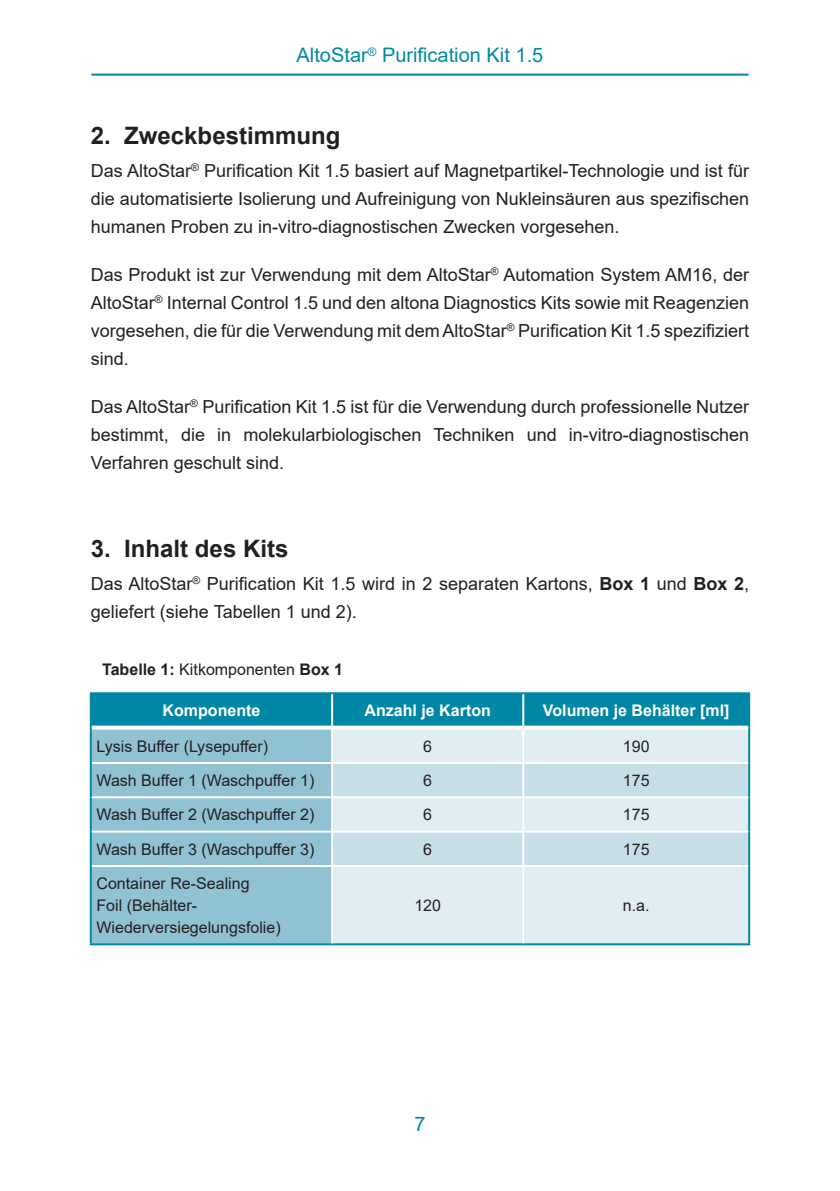
<style>
.page{position:relative;width:840px;height:1191px;background:#fff}
.page>*{position:absolute;margin:0;border:0;box-sizing:border-box;transform-origin:0 0}
.Level_1{font:700 24px "Arial";color:#231f20}
.Seitenkopf{font:20px "Arial";color:#0087a6}
.Mengentext{font:18px/28px "Arial";color:#231f20;text-align:justify}
.Mengentext_links{font:16px/22px "Arial";color:#231f20}
.Kopfzeile{font:700 16px "Arial";color:#fff}
.Titel{font:16px "Arial";color:#231f20}
.Mengentext_zentriert{font:16px "Arial";color:#231f20}
.Kopfzeile_zentriert{font:700 16px "Arial";color:#fff}
.s1{font-weight:700}
</style>
<div class="page">
<hr style="left:91px;top:74px;width:657px;height:2px;background:#0087a6">
<svg style="left:92px;top:694px;width:655px;height:68px;background:#65b3c8"></svg>
<div style="left:92px;top:764px;width:239px;height:179px;background:#91c2d4"></div>
<div style="left:333px;top:764px;width:414px;height:32px;background:#c6dee8"></div>
<svg style="left:333px;top:798px;width:414px;height:145px;background:#dae9f0"></svg>
<hr style="left:90px;top:727px;width:2px;height:36px;background:#0087a6">
<hr style="left:90px;top:763px;width:2px;height:34px;background:#0087a6">
<hr style="left:90px;top:797px;width:2px;height:34px;background:#0087a6">
<hr style="left:90px;top:831px;width:2px;height:35px;background:#0087a6">
<hr style="left:90px;top:866px;width:2px;height:77px;background:#0087a6">
<hr style="left:90px;top:943px;width:242px;height:2px;background:#0087a6">
<hr style="left:332px;top:943px;width:191px;height:2px;background:#0087a6">
<hr style="left:523px;top:943px;width:226px;height:2px;background:#0087a6">
<hr style="left:90px;top:692px;width:242px;height:2px;background:#0087a6">
<hr style="left:90px;top:694px;width:2px;height:33px;background:#0087a6">
<svg style="left:92px;top:725px;width:240px;height:4px"></svg>
<hr style="left:332px;top:692px;width:191px;height:2px;background:#0087a6">
<hr style="left:331px;top:694px;width:2px;height:31px;background:#fff">
<svg style="left:332px;top:725px;width:191px;height:4px"></svg>
<hr style="left:523px;top:692px;width:226px;height:2px;background:#0087a6">
<hr style="left:747px;top:694px;width:2px;height:33px;background:#0087a6">
<hr style="left:747px;top:727px;width:2px;height:36px;background:#0087a6">
<hr style="left:747px;top:763px;width:2px;height:34px;background:#0087a6">
<hr style="left:747px;top:797px;width:2px;height:34px;background:#0087a6">
<hr style="left:747px;top:831px;width:2px;height:35px;background:#0087a6">
<hr style="left:747px;top:866px;width:2px;height:77px;background:#0087a6">
<hr style="left:522px;top:694px;width:2px;height:31px;background:#fff">
<hr style="left:331px;top:729px;width:2px;height:33px;background:#fff">
<hr style="left:522px;top:729px;width:2px;height:33px;background:#fff">
<hr style="left:522px;top:764px;width:2px;height:32px;background:#fff">
<hr style="left:92px;top:796px;width:240px;height:2px;background:#fff">
<hr style="left:522px;top:798px;width:2px;height:32px;background:#fff">
<hr style="left:92px;top:830px;width:240px;height:2px;background:#fff">
<hr style="left:332px;top:830px;width:191px;height:2px;background:#fff">
<hr style="left:523px;top:830px;width:224px;height:2px;background:#fff">
<hr style="left:522px;top:832px;width:2px;height:33px;background:#fff">
<hr style="left:92px;top:865px;width:240px;height:2px;background:#fff">
<hr style="left:332px;top:865px;width:191px;height:2px;background:#fff">
<hr style="left:523px;top:865px;width:224px;height:2px;background:#fff">
<hr style="left:522px;top:867px;width:2px;height:76px;background:#fff">
<svg style="left:523px;top:725px;width:224px;height:4px"></svg>
<p class="Seitenkopf" style="left:296px;top:41px;width:248px">AltoStar<sup>®</sup> Purification Kit 1.5</p>
<p class="Level_1" style="left:91px;top:118px;width:251px">2. Zweckbestimmung</p>
<p class="Mengentext" style="left:91px;top:157px;width:659px">Das AltoStar<sup>®</sup> Purification Kit 1.5 basiert auf Magnetpartikel-Technologie und ist für die automatisierte Isolierung und Aufreinigung von Nukleinsäuren aus spezifischen humanen Proben zu in-vitro-diagnostischen Zwecken vorgesehen.</p>
<p class="Mengentext" style="left:91px;top:261px;width:659px">Das Produkt ist zur Verwendung mit dem AltoStar<sup>®</sup> Automation System AM16, der AltoStar<sup>®</sup> Internal Control 1.5 und den altona Diagnostics Kits sowie mit Reagenzien vorgesehen, die für die Verwendung mit dem AltoStar<sup>®</sup> Purification Kit 1.5 spezifiziert sind.</p>
<p class="Mengentext" style="left:91px;top:393px;width:659px">Das AltoStar<sup>®</sup> Purification Kit 1.5 ist für die Verwendung durch professionelle Nutzer bestimmt, die in molekularbiologischen Techniken und in-vitro-diagnostischen Verfahren geschult sind.</p>
<p class="Level_1" style="left:91px;top:531px;width:199px">3. Inhalt des Kits</p>
<p class="Mengentext" style="left:91px;top:570px;width:659px">Das AltoStar<sup>®</sup> Purification Kit 1.5 wird in 2 separaten Kartons, <span class="s1">Box 1</span> und <span class="s1">Box 2</span>, geliefert (siehe Tabellen 1 und 2).</p>
<p class="Titel" style="left:102px;top:658px;width:242px"><span class="s1">Tabelle 1:</span> Kitkomponenten <span class="s1">Box 1</span></p>
<p class="Kopfzeile_zentriert" style="left:162px;top:699px;width:99px">Komponente</p>
<p class="Kopfzeile" style="left:364px;top:699px;width:128px">Anzahl je Karton</p>
<p class="Kopfzeile" style="left:542px;top:699px;width:188px">Volumen je Behälter [ml]</p>
<p class="Mengentext_links" style="left:96px;top:735px;width:173px">Lysis Buffer (Lysepuffer)</p>
<p class="Mengentext_zentriert" style="left:423px;top:735px;width:10px">6</p>
<p class="Mengentext_zentriert" style="left:622px;top:735px;width:28px">190</p>
<p class="Mengentext_links" style="left:96px;top:769px;width:219px">Wash Buffer 1 (Waschpuffer 1)</p>
<p class="Mengentext_zentriert" style="left:423px;top:769px;width:10px">6</p>
<p class="Mengentext_zentriert" style="left:622px;top:769px;width:28px">175</p>
<p class="Mengentext_links" style="left:96px;top:803px;width:219px">Wash Buffer 2 (Waschpuffer 2)</p>
<p class="Mengentext_zentriert" style="left:423px;top:803px;width:10px">6</p>
<p class="Mengentext_zentriert" style="left:622px;top:803px;width:28px">175</p>
<p class="Mengentext_links" style="left:96px;top:838px;width:219px">Wash Buffer 3 (Waschpuffer 3)</p>
<p class="Mengentext_zentriert" style="left:423px;top:838px;width:10px">6</p>
<p class="Mengentext_zentriert" style="left:622px;top:838px;width:28px">175</p>
<p class="Mengentext_links" style="left:96px;top:872px;width:186px">Container Re-Sealing<br>Foil (Behälter-<br>Wiederversiegelungsfolie)</p>
<p class="Mengentext_zentriert" style="left:414px;top:894px;width:28px">120</p>
<p class="Mengentext_zentriert" style="left:622px;top:894px;width:28px">n.a.</p>
<p class="Seitenkopf" style="left:414px;top:1110px;width:13px">7</p>
</div>
